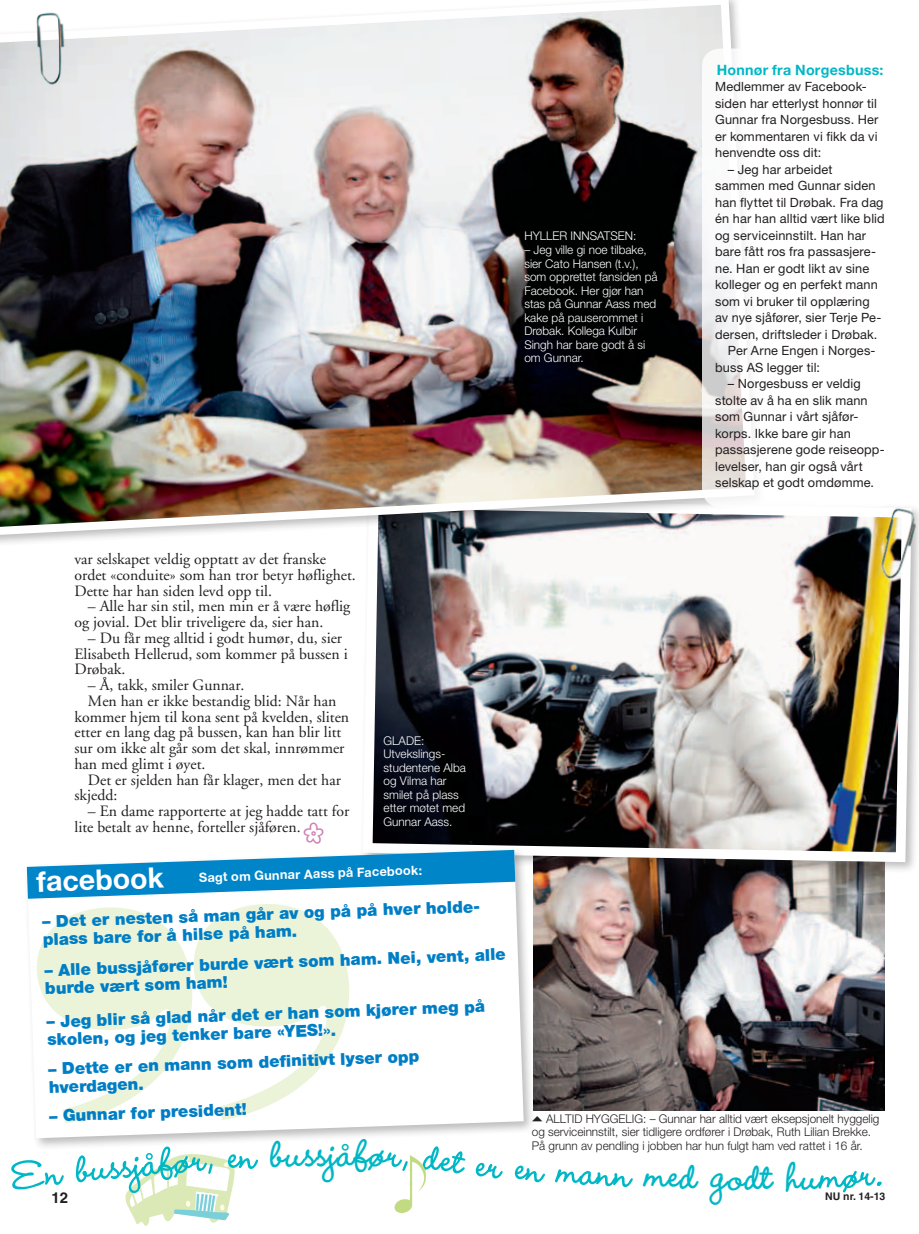
<style>
.page{position:relative;width:919px;height:1234px;background:#fff}
.page>*{position:absolute;margin:0;border:0;box-sizing:border-box;transform-origin:0 0}
.t1{font:700 48px "Wendy LP Std";color:#00b7c5}
.t2{font:700 28.5px "Helvetica Neue LT Std";color:#fff}
.t3{font:900 16.5px/18px "Helvetica Neue LT Std";color:#007ec5}
.t4{font:15.75px/15.8px "Adobe Garamond";color:#231f20}
.t5{font:700 15px "Helvetica";color:#231f20}
.t6{font:700 14.25px "Helvetica Neue LT Std";letter-spacing:.015em;color:#00b7c5}
.t7{font:12.75px/16.5px "Helvetica Neue LT Std";letter-spacing:.01em;color:#231f20}
.t8{font:700 12.75px "Helvetica Neue LT Std";color:#fff}
.t9{font:300 12px/13.5px "Helvetica Neue LT Std";color:#fff}
.t10{font:300 12px/13.5px "Helvetica Neue LT Std";color:#231f20}
.t11{font:700 10.5px "Helvetica";color:#231f20}
.s1{font-weight:700}
</style>
<div class="page">
<img style="left:536px;top:874px;width:348px;height:236px">
<img style="left:372px;top:515px;width:544px;height:351px">
<img style="left:0;top:0;width:758px;height:539px">
<img style="left:24px;top:6px;width:44px;height:85px">
<img style="left:859px;top:507px;width:59px;height:83px">
<div style="left:702px;top:49px;width:194px;height:457px;background:#fff;border-radius:18px"></div>
<img style="left:394px;top:1155px;width:32px;height:59px">
<div style="left:23px;top:846px;width:513px;height:303px;background:#231f20;opacity:.3"></div>
<svg style="left:27px;top:850px;width:496px;height:287px"></svg>
<svg style="left:27px;top:849px;width:488px;height:274px"></svg>
<svg style="left:125px;top:1154px;width:110px;height:72px"></svg>
<svg style="left:270px;top:1140px;width:60px;height:9px"></svg>
<svg style="left:353px;top:1138px;width:55px;height:34px"></svg>
<svg style="left:422px;top:1144px;width:46px;height:30px"></svg>
<p class="t9" style="left:524px;top:229px;width:113px">HYLLER INNSATSEN:</p>
<p class="t9" style="left:524px;top:243px;width:135px">– Jeg ville gi noe tilbake, sier Cato Hansen (t.v.), som opprettet fansiden på<br>Facebook. Her gjør han stas på Gunnar Aass med kake på pauserommet i<br>Drøbak. Kollega Kulbir<br>Singh har bare godt å si om Gunnar.</p>
<p class="t6" style="left:716px;top:61px;width:168px">Honnør fra Norgesbuss:</p>
<p class="t7" style="left:715px;top:78px;width:165px">Medlemmer av Facebook&shy;siden har etterlyst honnør til<br>Gunnar fra Norgesbuss. Her er kommentaren vi fikk da vi henvendte oss dit:</p>
<p class="t7" style="left:727px;top:161px;width:106px">– Jeg har arbeidet</p>
<p class="t7" style="left:715px;top:177px;width:162px">sammen med Gunnar siden</p>
<p class="t7" style="left:715px;top:194px;width:170px">han flyttet til Drøbak. Fra dag</p>
<p class="t7" style="left:715px;top:210px;width:171px">én har han alltid vært like blid</p>
<p class="t7" style="left:715px;top:227px;width:152px">og serviceinnstilt. Han har</p>
<p class="t7" style="left:715px;top:243px;width:162px">bare fått ros fra passasjere-</p>
<p class="t7" style="left:715px;top:260px;width:155px">ne. Han er godt likt av sine</p>
<p class="t7" style="left:715px;top:276px;width:164px">kolleger og en perfekt mann</p>
<p class="t7" style="left:715px;top:293px;width:156px">som vi bruker til opplæring</p>
<p class="t7" style="left:715px;top:309px;width:168px">av nye sjåfører, sier Terje Pe-</p>
<p class="t7" style="left:715px;top:326px;width:164px">dersen, driftsleder i Drøbak.</p>
<p class="t7" style="left:727px;top:342px;width:149px">Per Arne Engen i Norges-</p>
<p class="t7" style="left:715px;top:359px;width:106px">buss AS legger til:</p>
<p class="t7" style="left:715px;top:375px;width:171px;text-indent:13px">– Norgesbuss er veldig stolte av å ha en slik mann som Gunnar i vårt sjåfør&shy;korps. Ikke bare gir han passasjerene gode reiseopp&shy;levelser, han gir også vårt selskap et godt omdømme.</p>
<p class="t4" style="left:74px;top:551px;width:283px">var selskapet veldig opptatt av det franske ordet «conduite» som han tror betyr høflighet.<br>Dette har han siden levd opp til.</p>
<p class="t4" style="left:74px;top:598px;width:277px;text-indent:13px">– Alle har sin stil, men min er å være høflig og jovial. Det blir triveligere da, sier han.</p>
<p class="t4" style="left:74px;top:630px;width:275px;text-indent:13px">– Du får meg alltid i godt humør, du, sier<br>Elisabeth Hellerud, som kommer på bussen i<br>Drøbak.</p>
<p class="t4" style="left:88px;top:677px;width:158px">– Å, takk, smiler Gunnar.</p>
<p class="t4" style="left:88px;top:693px;width:250px">Men han er ikke bestandig blid: Når han</p>
<p class="t4" style="left:74px;top:709px;width:276px">kommer hjem til kona sent på kvelden, sliten</p>
<p class="t4" style="left:74px;top:724px;width:268px">etter en lang dag på bussen, kan han blir litt</p>
<p class="t4" style="left:74px;top:740px;width:271px">sur om ikke alt går som det skal, innrømmer</p>
<p class="t4" style="left:74px;top:756px;width:132px">han med glimt i øyet.</p>
<p class="t4" style="left:88px;top:772px;width:254px">Det er sjelden han får klager, men det har</p>
<p class="t4" style="left:74px;top:787px;width:44px">skjedd:</p>
<p class="t4" style="left:74px;top:803px;width:276px;text-indent:13px">– En dame rapporterte at jeg hadde tatt for lite betalt av henne, forteller sjåføren.</p>
<h2 class="t2" style="left:36px;top:863px;width:129px;rotate:-2deg">facebook</h2>
<p class="t8" style="left:199px;top:869px;width:225px;rotate:-2deg">Sagt om Gunnar Aass på Facebook:</p>
<p class="t3" style="left:42px;top:912px;width:441px;rotate:-2deg">– Det er nesten så man går av og på på hver holde&shy;plass bare for å hilse på ham.</p>
<p class="t3" style="left:44px;top:960px;width:463px;rotate:-2deg">– Alle bussjåfører burde vært som ham. Nei, vent, alle burde vært som ham!</p>
<p class="t3" style="left:46px;top:1012px;width:440px;rotate:-2deg">– Jeg blir så glad når det er han som kjører meg på skolen, og jeg tenker bare «YES!<span class="s1">»</span>.</p>
<p class="t3" style="left:48px;top:1059px;width:373px;rotate:-2deg">– Dette er en mann som defi nitivt lyser opp hverdagen.</p>
<p class="t3" style="left:49px;top:1106px;width:199px;rotate:-2deg">– Gunnar for president!</p>
<p class="t9" style="left:383px;top:733px;width:17px">Glade</p>
<p class="t9" style="left:383px;top:733px;width:84px;text-indent:37px">:<br>Utvekslings&shy;studentene Alba og Vilma har smilet på plass etter møtet med<br>Gunnar Aass.</p>
<p class="t10" style="left:531px;top:1111px;width:349px">▴ ALLTID HYGGELIG: – Gunnar har alltid vært eksepsjonelt hyggelig og serviceinnstilt, sier tidligere ordfører i Drøbak, Ruth Lilian Brekke.<br>På grunn av pendling i jobben har hun fulgt ham ved rattet i 16 år.</p>
<h1 class="t1" style="left:108px;top:1136px;width:65px;rotate:-5deg">ssjåf</h1>
<h1 class="t1" style="left:329px;top:1123px;width:27px">jå</h1>
<h1 class="t1" style="left:479px;top:1135px;width:69px;rotate:4deg">er en</h1>
<h1 class="t1" style="left:559px;top:1140px;width:75px;rotate:3deg">mann</h1>
<h1 class="t1" style="left:745px;top:1147px;width:28px">dt</h1>
<p class="t5" style="left:52px;top:1188px;width:18px">12</p>
<p class="t11" style="left:825px;top:1189px;width:62px">NU nr. 14-13</p>
</div>
